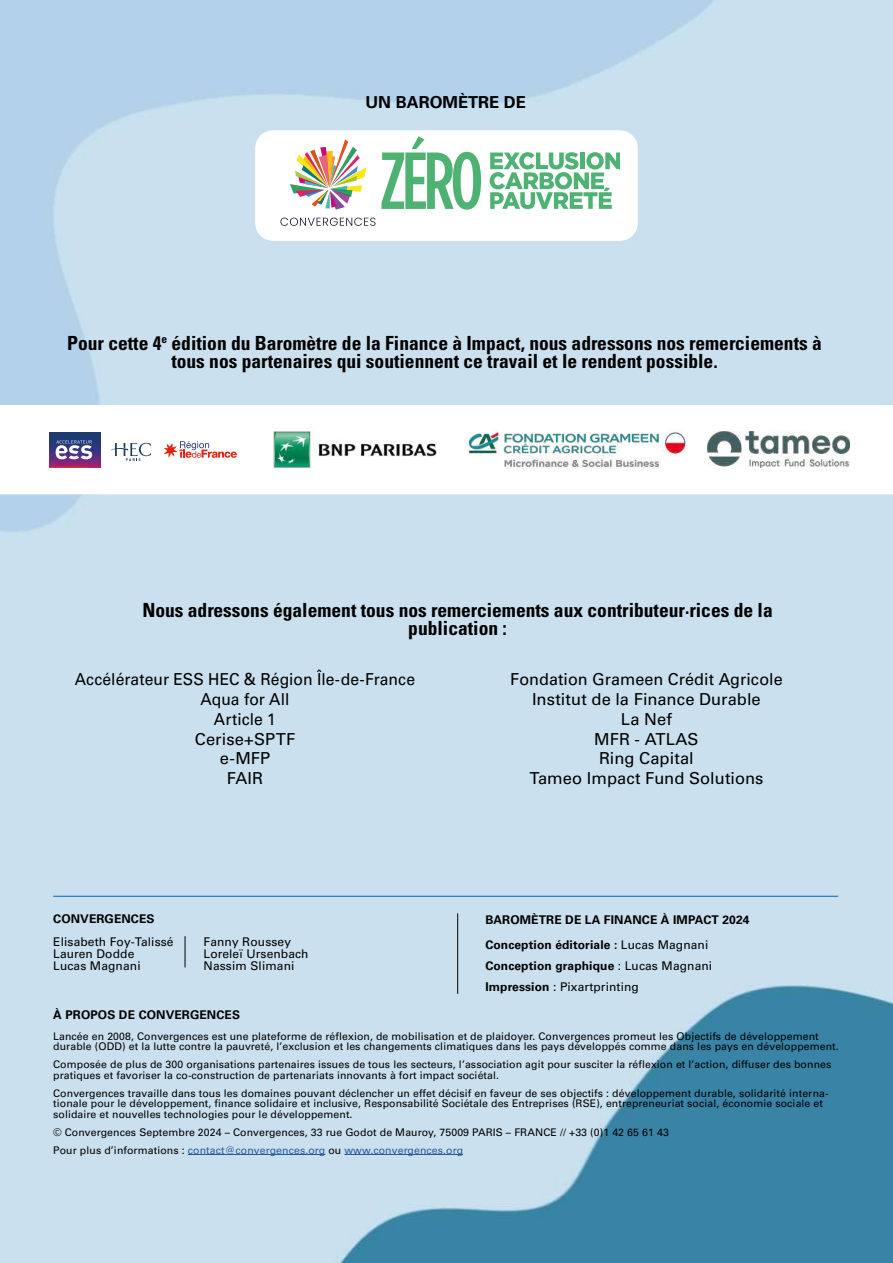
<style>
.page{position:relative;width:893px;height:1263px;background:#fff}
.page>*{position:absolute;margin:0;border:0;box-sizing:border-box;transform-origin:0 0}
.t1{font:19.5px/18px "Univers LT 67 Bd Cn";color:#000;text-align:center}
.t2{font:16.5px/19.8px "Univers LT 55 Rm";letter-spacing:.005em;color:#000;text-align:center}
.t3{font:16.5px/19.8px "Univers LT 55 Rm";letter-spacing:.005em;color:#000;text-align:center;scale:.95 1}
.t4{font:16.5px "Univers LT 65 Bd";color:#000}
.t5{font:12px/21px "Univers LT 65 Bd";letter-spacing:.01em;color:#000}
.t6{font:12px/12px "Univers LT 55 Rm";letter-spacing:.01em;color:#000}
.t7{font:10.5px/10.5px "Univers LT 55 Rm";letter-spacing:.01em;color:#000}
.s1{font-family:"Univers LT 55 Rm"}
.s2{font-family:"Univers LT 65 Bd"}
.s3{color:#265b9b}
</style>
<div class="page">
<img style="left:0;top:0;width:893px;height:1263px">
<hr style="left:188px;top:1154px;width:137px;height:1px;background:#265b9b">
<hr style="left:344px;top:1154px;width:119px;height:1px;background:#265b9b">
<hr style="left:53px;top:896px;width:785px;height:1px;background:#1d70b7">
<hr style="left:457px;top:913px;width:1px;height:81px;background:#000">
<hr style="left:185px;top:936px;width:1px;height:31px;background:#000">
<svg style="left:0;top:405px;width:893px;height:89px"></svg>
<img style="left:466px;top:430px;width:221px;height:40px">
<img style="left:273px;top:428px;width:164px;height:43px">
<img style="left:707px;top:432px;width:142px;height:36px">
<svg style="left:110px;top:443px;width:41px;height:18px"></svg>
<img style="left:49px;top:432px;width:51px;height:36px">
<svg style="left:56px;top:440px;width:36px;height:19px"></svg>
<svg style="left:164px;top:441px;width:73px;height:17px"></svg>
<div style="left:255px;top:130px;width:383px;height:111px;background:#fff;border-radius:18px"></div>
<img style="left:290px;top:139px;width:76px;height:71px">
<svg style="left:280px;top:218px;width:95px;height:8px"></svg>
<svg style="left:490px;top:152px;width:129px;height:57px"></svg>
<svg style="left:381px;top:136px;width:100px;height:74px"></svg>
<h2 class="t4" style="left:365px;top:93px;width:162px">UN BAROMÈTRE DE</h2>
<h1 class="t1" style="left:67px;top:336px;width:756px">Pour cette 4<sup>e</sup> édition du Baromètre de la Finance à Impact, nous adressons nos remerciements à tous nos partenaires qui soutiennent ce travail et le rendent possible.</h1>
<h1 class="t1" style="left:142px;top:603px;width:632px">Nous adressons également tous nos remerciements aux contributeur·rices de la publication :</h1>
<h2 class="t3" style="left:75px;top:669px;width:360px">Accélérateur ESS HEC &amp; Région Île-de-France<br>Aqua for All<br>Article 1<br>Cerise+SPTF<br>e-MFP<br>FAIR</h2>
<h2 class="t2" style="left:510px;top:669px;width:274px">Fondation Grameen Crédit Agricole<br>Institut de la Finance Durable<br>La Nef<br>MFR - ATLAS<br>Ring Capital<br>Tameo Impact Fund Solutions</h2>
<p class="t5" style="left:53px;top:909px;width:103px">CONVERGENCES</p>
<p class="t5" style="left:485px;top:909px;width:266px">BAROMÈTRE DE LA FINANCE À IMPACT 2024</p>
<p class="t6" style="left:53px;top:935px;width:122px">Elisabeth Foy-Talissé<br>Lauren Dodde<br>Lucas Magnani</p>
<p class="t6" style="left:204px;top:935px;width:107px">Fanny Roussey<br>Loreleï Ursenbach<br>Nassim Slimani</p>
<p class="t5" style="left:485px;top:934px;width:228px">Conception éditoriale : <span class="s1">Lucas Magnani<br></span>Conception graphique <span class="s1">: Lucas Magnani</span></p>
<p class="t6" style="left:485px;top:980px;width:155px"><span class="s2">Impression</span> : Pixartprinting</p>
<p class="t5" style="left:53px;top:1004px;width:188px">À PROPOS DE CONVERGENCES</p>
<p class="t7" style="left:53px;top:1031px;width:787px">Lancée en 2008, Convergences est une plateforme de réflexion, de mobilisation et de plaidoyer. Convergences promeut les Objectifs de développement durable (ODD) et la lutte contre la pauvreté, l’exclusion et les changements climatiques dans les pays développés comme dans les pays en développement.</p>
<p class="t7" style="left:53px;top:1059px;width:780px">Composée de plus de 300 organisations partenaires issues de tous les secteurs, l’association agit pour susciter la réflexion et l’action, diffuser des bonnes pratiques et favoriser la co-construction de partenariats innovants à fort impact sociétal.</p>
<p class="t7" style="left:53px;top:1088px;width:777px">Convergences travaille dans tous les domaines pouvant déclencher un effet décisif en faveur de ses objectifs : développement durable, solidarité interna&shy;tionale pour le développement, finance solidaire et inclusive, Responsabilité Sociétale des Entreprises (RSE), entrepreneuriat social, économie sociale et solidaire et nouvelles technologies pour le développement.</p>
<p class="t7" style="left:53px;top:1123px;width:617px;line-height:18px">© Convergences Septembre 2024 – Convergences, 33 rue Godot de Mauroy, 75009 PARIS – FRANCE // +33 (0)1 42 65 61 43<br>Pour plus d’informations : <span class="s3">contact@convergences.org</span> ou <span class="s3">www.convergences.org</span></p>
</div>
